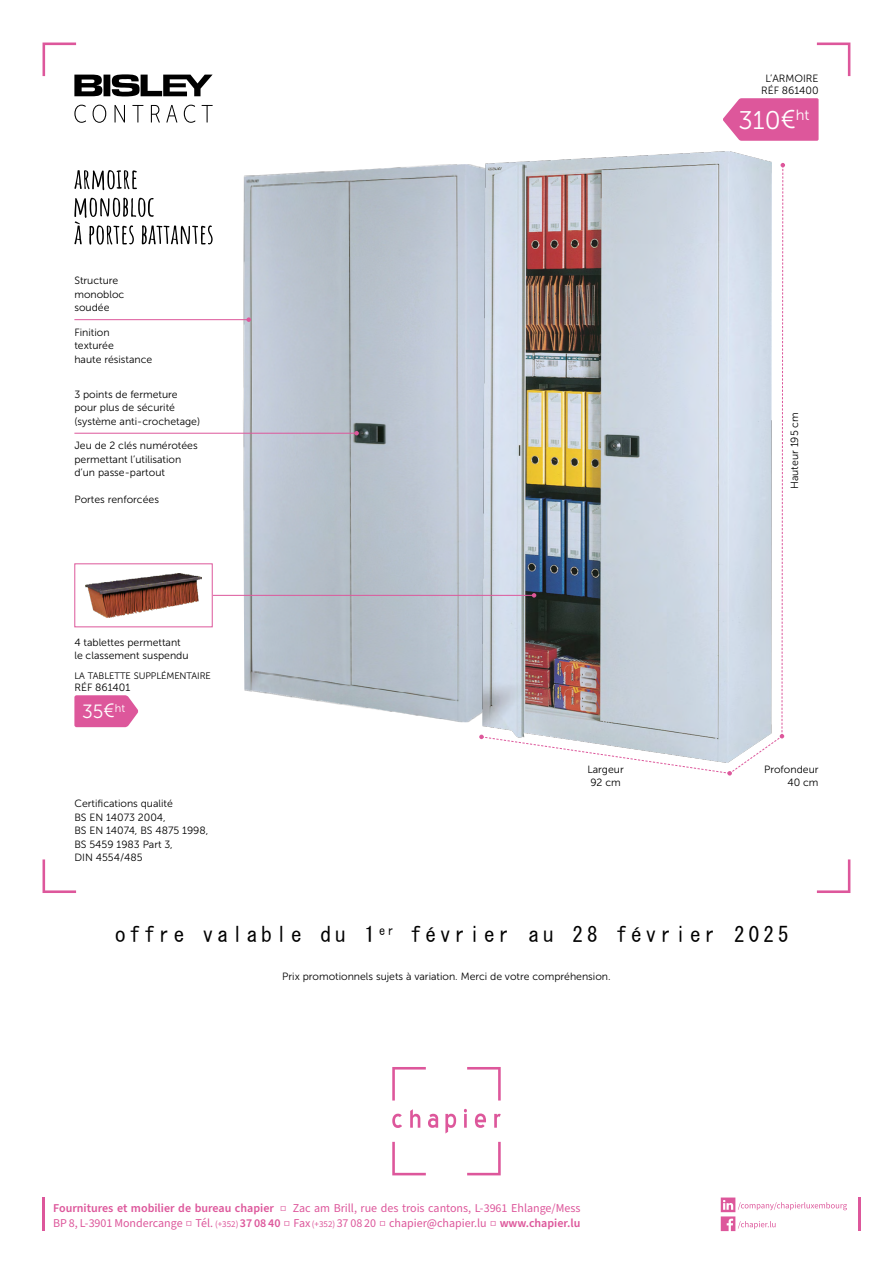
<style>
.page{position:relative;width:893px;height:1263px;background:#fff}
.page>*{position:absolute;margin:0;border:0;box-sizing:border-box;transform-origin:0 0}
.t1{font:25.5px "Museo Sans 300";color:#fff}
.t2{font:21px "MS Gothic";letter-spacing:.2em;color:#000}
.t3{font:19.2px "Museo Sans 300";color:#fff}
.t4{font:12px/15px "Source Sans Pro";color:#dd579b}
.t5{font:10.5px/13.5px "Museo Sans 300";color:#000}
.t6{font:9.3px "Museo Sans 300";letter-spacing:-.01em;color:#000}
.s1{font-weight:600}
.s2{font-size:10.5px}
.s3{font-size:9px}
</style>
<div class="page">
<img style="left:242px;top:164px;width:237px;height:559px">
<svg style="left:74px;top:198px;width:139px;height:47px"></svg>
<svg style="left:74px;top:170px;width:63px;height:20px"></svg>
<svg style="left:74px;top:105px;width:139px;height:18px"></svg>
<hr style="left:102px;top:595px;width:432px;height:1px;background:#dd579b">
<svg style="left:479px;top:163px;width:306px;height:612px;background:#c0c3c9"></svg>
<hr style="left:74px;top:319px;width:175px;height:1px;background:#dd579b">
<svg style="left:246px;top:317px;width:5px;height:5px"></svg>
<hr style="left:74px;top:433px;width:283px;height:1px;background:#dd579b">
<svg style="left:354px;top:431px;width:5px;height:4px"></svg>
<svg style="left:74px;top:695px;width:64px;height:32px;background:#e066a4"></svg>
<svg style="left:723px;top:98px;width:96px;height:43px;background:#e067a4"></svg>
<div style="left:75px;top:564px;width:137px;height:63px;background:#fff"></div>
<img style="left:86px;top:573px;width:115px;height:44px">
<div style="left:74px;top:563px;width:139px;height:64px;border:1px solid #dd579b"></div>
<svg style="left:392px;top:1067px;width:109px;height:108px"></svg>
<svg style="left:43px;top:43px;width:170px;height:53px"></svg>
<svg style="left:43px;top:859px;width:33px;height:34px"></svg>
<svg style="left:817px;top:43px;width:33px;height:33px"></svg>
<svg style="left:816px;top:859px;width:34px;height:34px"></svg>
<hr style="left:43px;top:1197px;width:2px;height:34px;background:#dd579b">
<hr style="left:858px;top:1197px;width:3px;height:34px;background:#dd579b">
<svg style="left:721px;top:1197px;width:126px;height:34px"></svg>
<p class="t5" style="left:761px;top:73px;width:59px;line-height:12px;text-align:center">L’ARMOIRE<br>RÉF 861400</p>
<p class="t5" style="left:74px;top:274px;width:51px">Structure monobloc soudée</p>
<p class="t5" style="left:74px;top:326px;width:80px">Finition<br>texturée<br>haute résistance</p>
<p class="t5" style="left:74px;top:387px;width:127px">3 points de fermeture pour plus de sécurité (système anti-crochetage)</p>
<p class="t5" style="left:74px;top:439px;width:125px">Jeu de 2 clés numérotées permettant l’utilisation d’un passe-partout</p>
<p class="t5" style="left:74px;top:493px;width:86px">Portes renforcées</p>
<p class="t5" style="left:74px;top:635px;width:116px">4 tablettes permettant le classement suspendu</p>
<p class="t6" style="left:74px;top:671px;width:138px">LA TABLETTE SUPPLÉMENTAIRE</p>
<p class="t5" style="left:74px;top:681px;width:57px">RÉF 861401</p>
<h3 class="t3" style="left:82px;top:701px;width:44px">35€<sup>ht</sup></h3>
<p class="t5" style="left:74px;top:797px;width:135px">Certifications qualité<br>BS EN 14073 2004,<br>BS EN 14074, BS 4875 1998,<br>BS 5459 1983 Part 3,<br>DIN 4554/485</p>
<h1 class="t1" style="left:739px;top:107px;width:72px">310€<sup>ht</sup></h1>
<p class="t5" style="left:788px;top:489px;width:78px;rotate:-90deg">Hauteur 195 cm</p>
<p class="t5" style="left:587px;top:762px;width:38px">Largeur<br>92 cm</p>
<p class="t5" style="left:764px;top:762px;width:56px;text-align:right">Profondeur<br>40 cm</p>
<h2 class="t2" style="left:115px;top:924px;width:675px">offre valable du 1 <sup>er</sup> février au 28 février 2025</h2>
<p class="t5" style="left:282px;top:970px;width:330px">Prix promotionnels sujets à variation. Merci de votre compréhension.</p>
<p class="t4" style="left:53px;top:1201px;width:529px"><span class="s1">Fournitures et mobilier de bureau chapier</span> <span class="s2">□</span> Zac am Brill, rue des trois cantons, L-3961 Ehlange/Mess<br>BP 8, L-3901 Mondercange <span class="s2">□</span> Tél. <span class="s3">(+352)</span> <span class="s1">37 08 40</span> <span class="s2">□</span> Fax <span class="s3">(+352)</span> 37 08 20 <span class="s2">□</span> chapier@chapier.lu <span class="s2">□</span> <span class="s1">www.chapier.lu</span></p>
</div>
